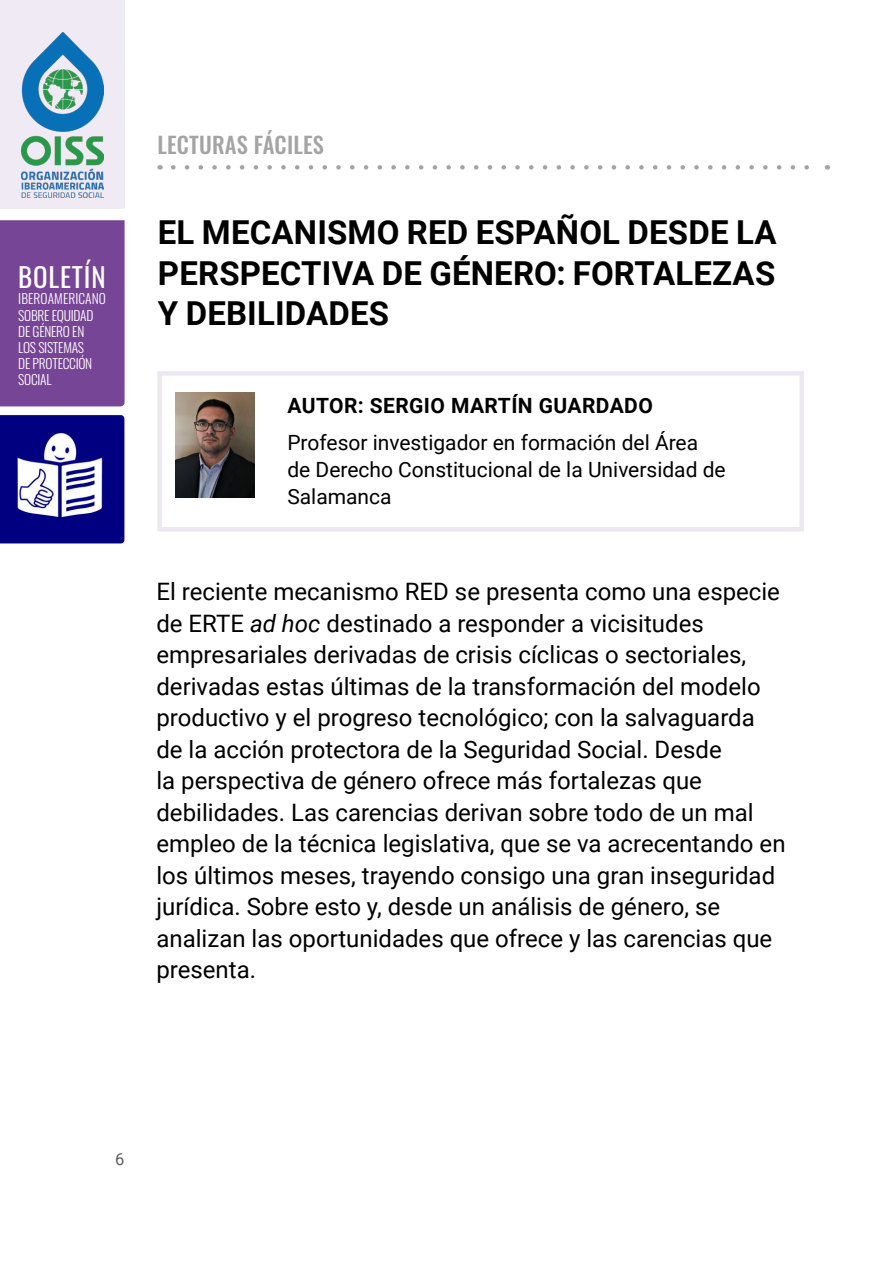
<style>
.page{position:relative;width:893px;height:1263px;background:#fff}
.page>*{position:absolute;margin:0;border:0;box-sizing:border-box;transform-origin:0 0}
.p_tit_lfaciles{font:700 33px/40.5px "Roboto";letter-spacing:.005em;color:#000;text-align:justify}
.t1{font:27px "Oswald";letter-spacing:.03em;color:#fff}
.p_lfacil{font:24px/31.5px "Roboto";color:#000}
.t2{font:500 22.5px "Oswald";letter-spacing:.01em;color:#a4a4a4}
.p_cargo_lfaciles{font:21px/27px "Roboto";color:#000}
.p_autor_lfaciles{font:700 21px "Roboto";letter-spacing:.02em;color:#000}
.t3{font:16.5px "Roboto";color:#5f5f5f}
.t4{font:300 13.5px/16.2px "Oswald";letter-spacing:-.02em;color:#fff}
.s1{font-style:italic}
</style>
<div class="page">
<div style="left:0;top:0;width:125px;height:209px;background:#efeaf3"></div>
<div style="left:0;top:220px;width:125px;height:186px;background:#764595"></div>
<img style="left:22px;top:33px;width:81px;height:164px">
<img style="left:0;top:415px;width:125px;height:129px">
<svg style="left:173px;top:165px;width:636px;height:5px"></svg>
<div style="left:157px;top:371px;width:647px;height:160px;border:4px solid #ede7f1"></div>
<img style="left:176px;top:392px;width:79px;height:105px">
<p class="t1" style="left:18px;top:253px;width:89px">BOLETÍN</p>
<p class="t4" style="left:18px;top:289px;width:89px">IBEROAMERICANO<br>SOBRE EQUIDAD<br>DE GÉNERO EN<br>LOS SISTEMAS<br>DE PROTECCIÓN<br>SOCIAL</p>
<p class="t2" style="left:157px;top:133px;width:168px">LECTURAS FÁCILES</p>
<p class="p_tit_lfaciles" style="left:158px;top:211px;width:620px">EL MECANISMO RED ESPAÑOL DESDE LA PERSPECTIVA DE GÉNERO: FORTALEZAS Y DEBILIDADES</p>
<p class="p_autor_lfaciles" style="left:287px;top:391px;width:367px">AUTOR: SERGIO MARTÍN GUARDADO</p>
<p class="p_cargo_lfaciles" style="left:287px;top:428px;width:440px">Profesor investigador en formación del Área de Derecho Constitucional de la Universidad de<br>Salamanca</p>
<p class="p_lfacil" style="left:156px;top:575px;width:631px">El reciente mecanismo RED se presenta como una especie de ERTE <span class="s1">ad hoc</span> destinado a responder a vicisitudes empresariales derivadas de crisis cíclicas o sectoriales, derivadas estas últimas de la transformación del modelo productivo y el progreso tecnológico; con la salvaguarda de la acción protectora de la Seguridad Social. Desde<br>la perspectiva de género ofrece más fortalezas que debilidades. Las carencias derivan sobre todo de un mal empleo de la técnica legislativa, que se va acrecentando en los últimos meses, trayendo consigo una gran inseguridad jurídica. Sobre esto y, desde un análisis de género, se analizan las oportunidades que ofrece y las carencias que presenta.</p>
<p class="t3" style="left:115px;top:1148px;width:11px">6</p>
</div>
